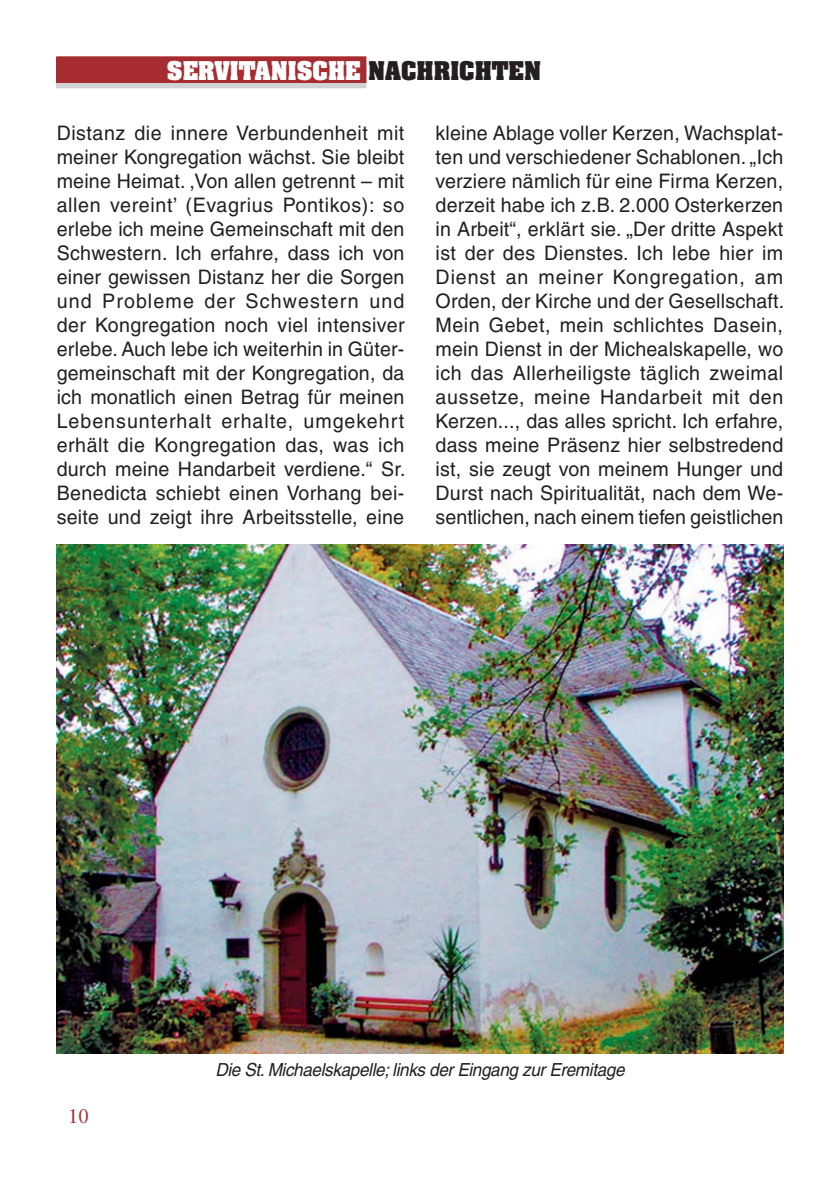
<style>
.page{position:relative;width:840px;height:1191px;background:#fff}
.page>*{position:absolute;margin:0;border:0;box-sizing:border-box;transform-origin:0 0}
.t1{font:700 22px "Aachen";color:#fff}
.t2{font:20px/24px "Helvetica";letter-spacing:.01em;color:#231f20;text-align:justify}
.t3{font:20px "Janson Text";color:#a72c31}
.t4{font:italic 18px "Helvetica";letter-spacing:-.02em;color:#231f20;scale:.95 1}
.s1{color:#231f20}
</style>
<div class="page">
<svg style="left:59px;top:82px;width:305px;height:4px"></svg>
<div style="left:57px;top:62px;width:309px;height:26px;border:1px solid #d1d2d4"></div>
<div style="left:57px;top:57px;width:309px;height:25px;background:#a72c31"></div>
<img style="left:57px;top:544px;width:726px;height:509px">
<p class="t1" style="left:167px;top:61px;width:375px">SERVITANISCHE <span class="s1">NACHRICHTEN</span></p>
<p class="t2" style="left:57px;top:123px;width:350px">Distanz die innere Verbundenheit mit meiner Kongregation wächst. Sie bleibt meine Heimat. ‚Von allen getrennt – mit allen vereint’ (Evagrius Pontikos): so erlebe ich meine Gemeinschaft mit den Schwestern. Ich erfahre, dass ich von einer gewissen Distanz her die Sorgen und Probleme der Schwestern und der Kongregation noch viel intensiver erlebe. Auch lebe ich weiterhin in Güter&shy;gemeinschaft mit der Kongregation, da ich monatlich einen Betrag für meinen Lebensunterhalt erhalte, umgekehrt erhält die Kongregation das, was ich durch meine Handarbeit verdiene.“ Sr.<br>Benedicta schiebt einen Vorhang bei&shy;seite und zeigt ihre Arbeitsstelle, eine</p>
<p class="t2" style="left:435px;top:123px;width:350px">kleine Ablage voller Kerzen, Wachsplat&shy;ten und verschiedener Schablonen. „Ich verziere nämlich für eine Firma Kerzen, derzeit habe ich z.B. 2.000 Osterkerzen in Arbeit“, erklärt sie. „Der dritte Aspekt ist der des Dienstes. Ich lebe hier im Dienst an meiner Kongregation, am Orden, der Kirche und der Gesellschaft.<br>Mein Gebet, mein schlichtes Dasein, mein Dienst in der Michealskapelle, wo ich das Allerheiligste täglich zweimal aussetze, meine Handarbeit mit den Kerzen..., das alles spricht. Ich erfahre, dass meine Präsenz hier selbstredend ist, sie zeugt von meinem Hunger und Durst nach Spiritualität, nach dem We&shy;sentlichen, nach einem tiefen geistlichen</p>
<p class="t3" style="left:68px;top:1107px;width:22px">10</p>
<p class="t4" style="left:215px;top:1063px;width:432px">Die St. Michaelskapelle; links der Eingang zur Eremitage</p>
</div>
